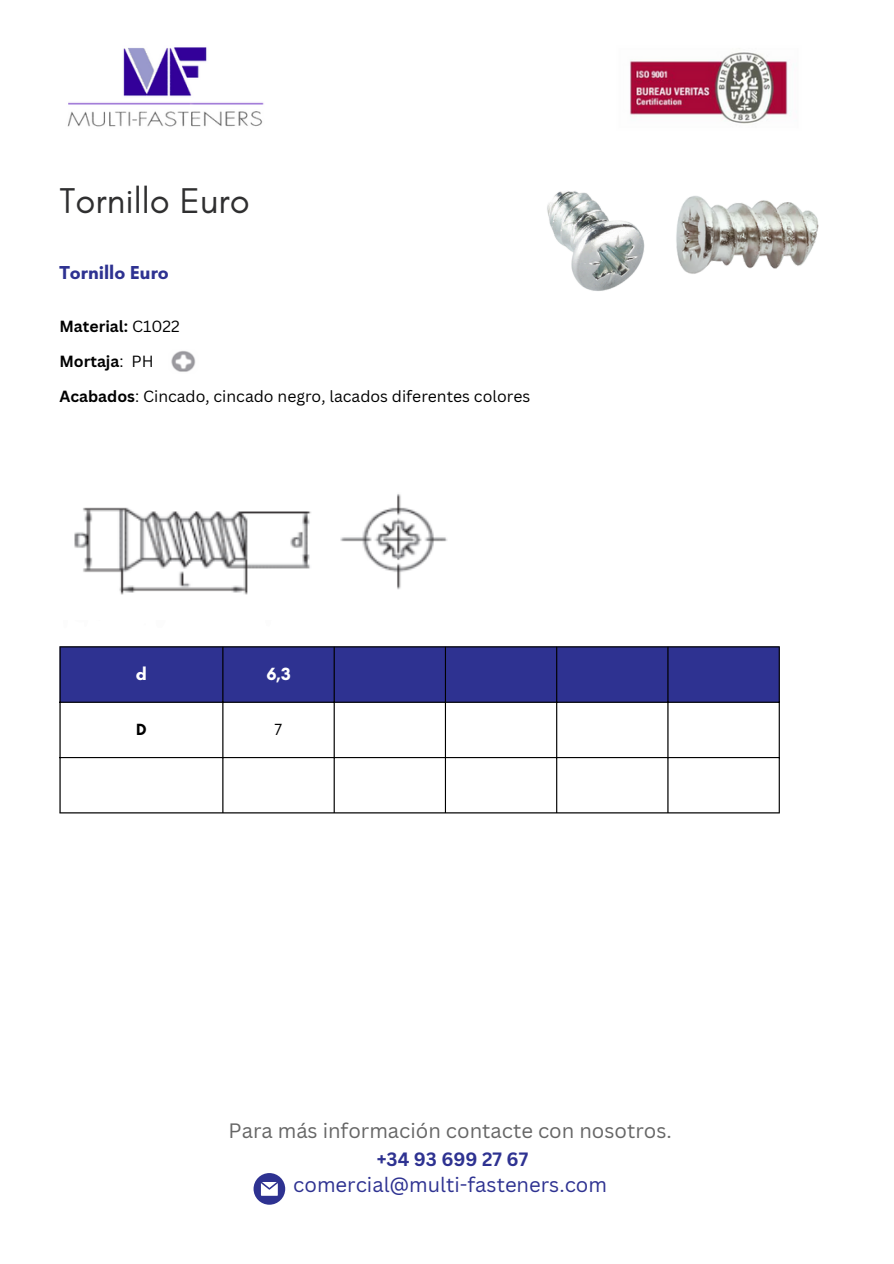
<style>
.page{position:relative;width:894px;height:1264px;background:#fff}
.page>*{position:absolute;margin:0;border:0;box-sizing:border-box;transform-origin:0 0}
.t1{font:36.45px "Glacial Indifference";color:#2f2f30}
.t2{font:20.25px "Canva Sans";color:#666}
.t3{font:20.25px "Canva Sans";color:#2e3291}
.t4{font:700 19.05px "Glacial Indifference";color:#2e3291}
.t5{font:700 18.75px "Canva Sans";color:#2e3291}
.t6{font:700 18px "Glacial Indifference";color:#fff}
.t7{font:700 16.5px "Glacial Indifference";color:#000}
.t8{font:16.5px "Glacial Indifference";color:#000}
.t9{font:15.75px "Canva Sans";color:#000}
.t10{font:700 15.75px "Canva Sans";color:#000}
.s1{font-weight:400}
.s2{font-weight:700}
</style>
<div class="page">
<div style="left:61px;top:647px;width:717px;height:54px;background:#2e3291"></div>
<hr style="left:59px;top:647px;width:2px;height:165px;background:#000">
<hr style="left:222px;top:647px;width:1px;height:165px;background:#000">
<hr style="left:333px;top:647px;width:1px;height:165px;background:#000">
<hr style="left:445px;top:647px;width:1px;height:165px;background:#000">
<hr style="left:556px;top:647px;width:1px;height:165px;background:#000">
<hr style="left:667px;top:647px;width:1px;height:165px;background:#000">
<hr style="left:778px;top:647px;width:1px;height:165px;background:#000">
<hr style="left:59px;top:646px;width:720px;height:1px;background:#000">
<hr style="left:59px;top:701px;width:720px;height:1px;background:#000">
<hr style="left:59px;top:757px;width:720px;height:1px;background:#000">
<hr style="left:59px;top:812px;width:720px;height:1px;background:#000">
<svg style="left:253px;top:1173px;width:32px;height:31px"></svg>
<img style="left:630px;top:52px;width:158px;height:72px">
<img style="left:171px;top:351px;width:25px;height:21px">
<img style="left:67px;top:47px;width:197px;height:80px">
<img style="left:547px;top:191px;width:98px;height:100px">
<img style="left:676px;top:196px;width:143px;height:78px">
<img style="left:74px;top:494px;width:374px;height:101px">
<p class="t1" style="left:59px;top:178px;width:192px">Tornillo Euro</p>
<p class="t4" style="left:59px;top:260px;width:111px">Tornillo Euro</p>
<p class="t10" style="left:59px;top:315px;width:122px">Material: <span class="s1">C1022</span></p>
<p class="t10" style="left:59px;top:350px;width:96px">Mortaja<span class="s1">: PH</span></p>
<h3 class="t9" style="left:59px;top:385px;width:472px"><span class="s2">Acabados</span>: Cincado, cincado negro, lacados diferentes colores</h3>
<p class="t6" style="left:136px;top:663px;width:13px">d</p>
<p class="t6" style="left:266px;top:663px;width:26px">6,3</p>
<h1 class="t7" style="left:136px;top:719px;width:12px">D</h1>
<h2 class="t8" style="left:274px;top:719px;width:10px">7</h2>
<p class="t2" style="left:228px;top:1116px;width:444px">Para más información contacte con nosotros.</p>
<p class="t5" style="left:376px;top:1146px;width:153px">+34 93 699 27 67</p>
<p class="t3" style="left:293px;top:1170px;width:315px">comercial@multi-fasteners.com</p>
</div>
